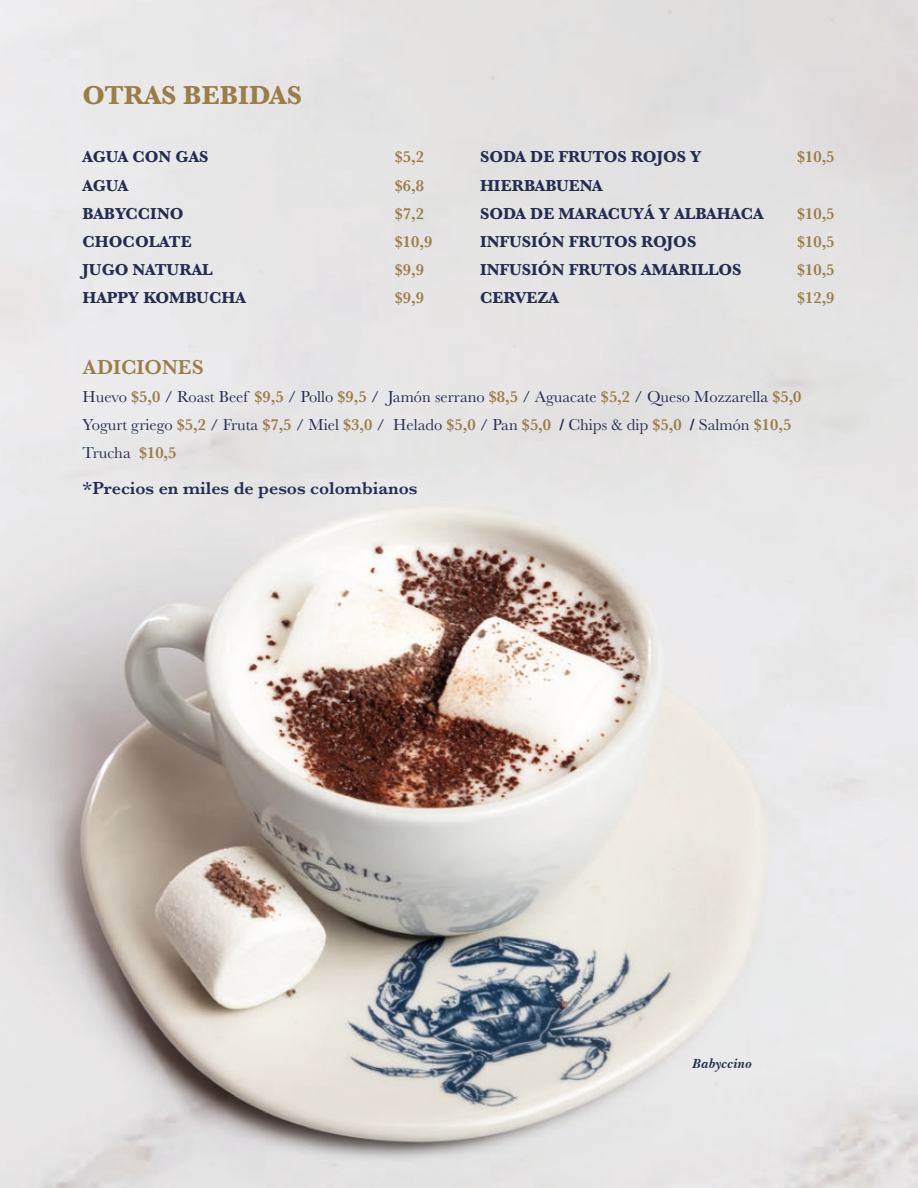
<style>
.page{position:relative;width:918px;height:1188px;background:#fff}
.page>*{position:absolute;margin:0;border:0;box-sizing:border-box;transform-origin:0 0}
.t1{font:700 27px "Baskerville";color:#9a7d47}
.t2{font:600 21px "Baskerville";color:#9a7e48}
.t3{font:600 18px "Baskerville";color:#232d50}
.t4{font:16.5px/28.2px "Baskerville";color:#242d51}
.t5{font:700 16.5px/28.2px "Baskerville";color:#242d51}
.t6{font:600 16.5px/28.2px "Baskerville";color:#9a7e48}
.t7{font:italic 700 13.5px "Baskerville BT";color:#232d50}
.s1{font-weight:600;color:#9a7e48}
.s2{font-weight:600}
</style>
<div class="page">
<img style="left:0;top:0;width:918px;height:1188px">
<h1 class="t1" style="left:83px;top:76px;width:221px">OTRAS BEBIDAS</h1>
<p class="t6" style="left:395px;top:143px;width:39px">$5,2 $6,8 $7,2 $10,9 $9,9 $9,9</p>
<p class="t6" style="left:797px;top:143px;width:39px">$10,5</p>
<p class="t5" style="left:83px;top:143px;width:165px">AGUA CON GAS<br>AGUA<br>BABYCCINO<br>CHOCOLATE<br>JUGO NATURAL<br>HAPPY KOMBUCHA</p>
<p class="t5" style="left:480px;top:143px;width:285px">SODA DE FRUTOS ROJOS Y<br>HIERBABUENA<br>SODA DE MARACUYÁ Y ALBAHACA<br>INFUSIÓN FRUTOS ROJOS<br>INFUSIÓN FRUTOS AMARILLOS<br>CERVEZA</p>
<p class="t6" style="left:797px;top:199px;width:39px;text-align:justify">$10,5 $10,5 $10,5 $12,9</p>
<p class="t2" style="left:83px;top:352px;width:123px">ADICIONES</p>
<p class="t4" style="left:83px;top:383px;width:721px">Huevo <span class="s1">$5,0</span> / Roast Beef <span class="s1">$9,5</span> / Pollo <span class="s1">$9,5</span> / Jamón serrano <span class="s1">$8,5</span> / Aguacate <span class="s1">$5,2</span> / Queso Mozzarella <span class="s1">$5,0<br></span>Yogurt griego <span class="s1">$5,2</span> / Fruta <span class="s1">$7,5</span> / Miel <span class="s1">$3,0</span> / Helado <span class="s1">$5,0</span> / Pan <span class="s1">$5,0</span> <span class="s2">/</span> Chips &amp; dip <span class="s1">$5,0</span> <span class="s2">/</span> Salmón <span class="s1">$10,5<br></span>Trucha <span class="s1">$10,5</span></p>
<p class="t3" style="left:83px;top:475px;width:336px">*Precios en miles de pesos colombianos</p>
<p class="t7" style="left:693px;top:1055px;width:61px">Babyccino</p>
</div>
